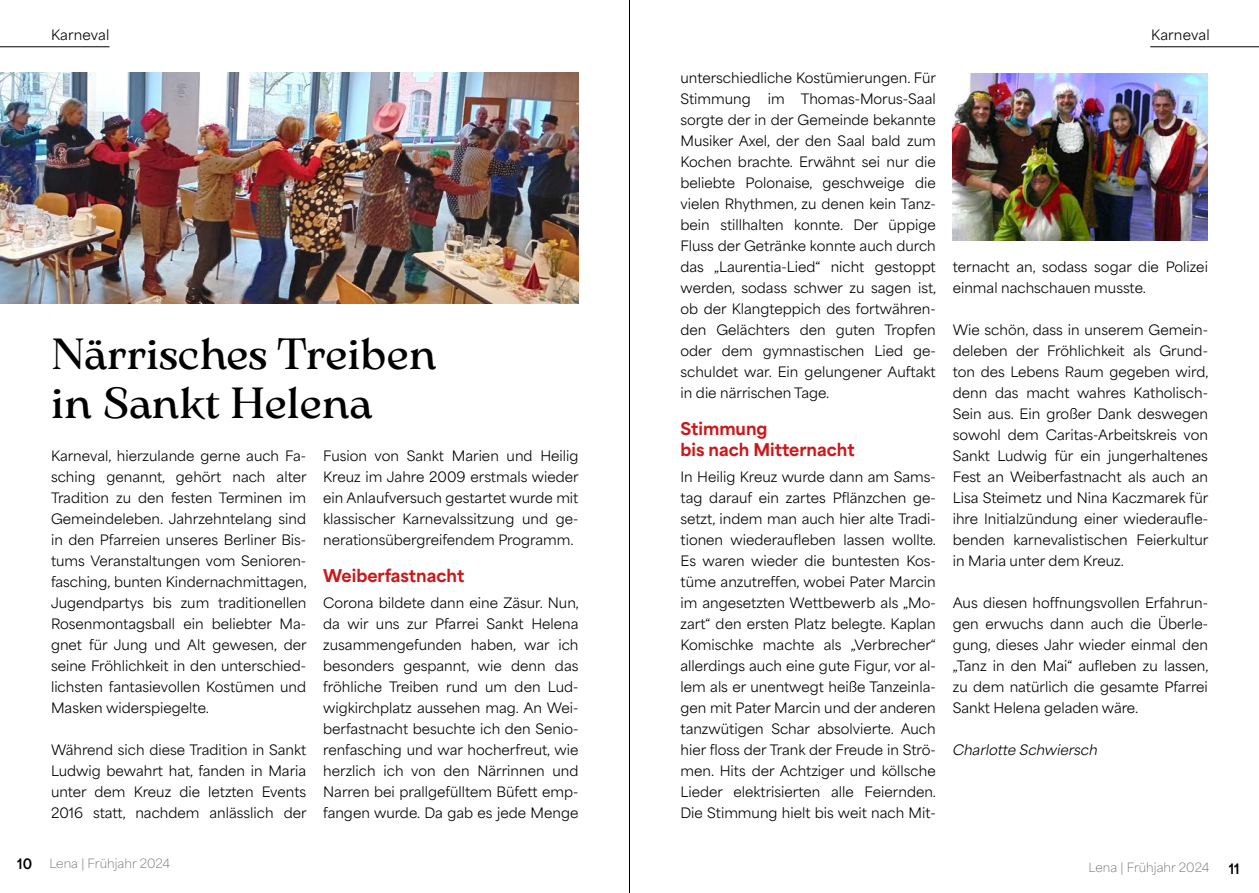
<style>
.page{position:relative;width:1259px;height:893px;background:#fff}
.page>*{position:absolute;margin:0;border:0;box-sizing:border-box;transform-origin:0 0}
.t1{font:43.5px/49.5px "Arsenica Variable";color:#000}
.t2{font:800 16.5px/21px "Area Normal";color:#cd1719}
.t3{font:13.5px/21px "Area Normal";color:#000;text-align:justify}
.t4{font:italic 13.5px "Area Normal";color:#000}
.t5{font:700 13.5px "Area Normal";color:#000}
.t6{font:100 12px "Area Normal";color:#706f6f}
</style>
<div class="page">
<hr style="left:629px;top:0;width:1px;height:893px;background:#000">
<hr style="left:1150px;top:47px;width:109px;height:1px;background:#000">
<hr style="left:0;top:47px;width:109px;height:1px;background:#000">
<img style="left:1px;top:72px;width:577px;height:231px">
<img style="left:952px;top:74px;width:256px;height:166px">
<p class="t3" style="left:51px;top:22px;width:60px">Karneval</p>
<p class="t3" style="left:1151px;top:22px;width:60px">Karneval</p>
<h1 class="t1" style="left:51px;top:325px;width:387px">Närrisches Treiben in Sankt Helena</h1>
<p class="t3" style="left:51px;top:443px;width:257px">Karneval, hierzulande gerne auch Fa&shy;sching genannt, gehört nach alter Tradition zu den festen Terminen im Gemeindeleben. Jahrzehntelang sind in den Pfarreien unseres Berliner Bis&shy;tums Veranstaltungen vom Senioren&shy;fasching, bunten Kindernachmittagen, Jugendpartys bis zum traditionellen Rosenmontagsball ein beliebter Ma&shy;gnet für Jung und Alt gewesen, der seine Fröhlichkeit in den unterschied&shy;lichsten fantasievollen Kostümen und Masken widerspiegelte.</p>
<p class="t3" style="left:51px;top:737px;width:257px">Während sich diese Tradition in Sankt Ludwig bewahrt hat, fanden in Maria unter dem Kreuz die letzten Events 2016 statt, nachdem anlässlich der</p>
<p class="t3" style="left:323px;top:443px;width:257px">Fusion von Sankt Marien und Heilig Kreuz im Jahre 2009 erstmals wieder ein Anlaufversuch gestartet wurde mit klassischer Karnevalssitzung und ge&shy;nerationsübergreifendem Programm.</p>
<p class="t2" style="left:323px;top:564px;width:143px">Weiberfastnacht</p>
<p class="t3" style="left:323px;top:590px;width:257px">Corona bildete dann eine Zäsur. Nun, da wir uns zur Pfarrei Sankt Helena zusammengefunden haben, war ich besonders gespannt, wie denn das fröhliche Treiben rund um den Lud&shy;wigkirchplatz aussehen mag. An Wei&shy;berfastnacht besuchte ich den Senio&shy;renfasching und war hocherfreut, wie herzlich ich von den Närrinnen und Narren bei prallgefülltem Büfett emp&shy;fangen wurde. Da gab es jede Menge</p>
<p class="t3" style="left:680px;top:65px;width:257px">unterschiedliche Kostümierungen. Für Stimmung im Thomas-Morus-Saal sorgte der in der Gemeinde bekannte Musiker Axel, der den Saal bald zum Kochen brachte. Erwähnt sei nur die beliebte Polonaise, geschweige die vielen Rhythmen, zu denen kein Tanz&shy;bein stillhalten konnte. Der üppige Fluss der Getränke konnte auch durch das „Laurentia-Lied“ nicht gestoppt werden, sodass schwer zu sagen ist, ob der Klangteppich des fortwähren&shy;den Gelächters den guten Tropfen oder dem gymnastischen Lied ge&shy;schuldet war. Ein gelungener Auftakt in die närrischen Tage.</p>
<p class="t2" style="left:680px;top:417px;width:176px">Stimmung<br>bis nach Mitternacht</p>
<p class="t3" style="left:680px;top:464px;width:257px">In Heilig Kreuz wurde dann am Sams&shy;tag darauf ein zartes Pflänzchen ge&shy;setzt, indem man auch hier alte Tradi&shy;tionen wiederaufleben lassen wollte.<br>Es waren wieder die buntesten Kos&shy;tüme anzutreffen, wobei Pater Marcin im angesetzten Wettbewerb als „Mo&shy;zart“ den ersten Platz belegte. Kaplan Komischke machte als „Verbrecher“ allerdings auch eine gute Figur, vor al&shy;lem als er unentwegt heiße Tanzeinla&shy;gen mit Pater Marcin und der anderen tanzwütigen Schar absolvierte. Auch hier floss der Trank der Freude in Strö&shy;men. Hits der Achtziger und köllsche Lieder elektrisierten alle Feiernden.<br>Die Stimmung hielt bis weit nach Mit-</p>
<p class="t3" style="left:952px;top:254px;width:257px">ternacht an, sodass sogar die Polizei einmal nachschauen musste.</p>
<p class="t3" style="left:952px;top:317px;width:257px">Wie schön, dass in unserem Gemein&shy;deleben der Fröhlichkeit als Grund&shy;ton des Lebens Raum gegeben wird, denn das macht wahres Katholisch-Sein aus. Ein großer Dank deswegen sowohl dem Caritas-Arbeitskreis von Sankt Ludwig für ein jungerhaltenes Fest an Weiberfastnacht als auch an Lisa Steimetz und Nina Kaczmarek für ihre Initialzündung einer wiederaufle&shy;benden karnevalistischen Feierkultur in Maria unter dem Kreuz.</p>
<p class="t3" style="left:952px;top:591px;width:257px">Aus diesen hoffnungsvollen Erfahrun&shy;gen erwuchs dann auch die Überle&shy;gung, dieses Jahr wieder einmal den „Tanz in den Mai“ aufleben zu lassen, zu dem natürlich die gesamte Pfarrei Sankt Helena geladen wäre.</p>
<p class="t4" style="left:952px;top:738px;width:146px">Charlotte Schwiersch</p>
<p class="t5" style="left:17px;top:852px;width:16px">10</p>
<p class="t6" style="left:50px;top:853px;width:122px">Lena | Frühjahr 2024</p>
<p class="t6" style="left:1088px;top:857px;width:122px">Lena | Frühjahr 2024</p>
<p class="t5" style="left:1228px;top:856px;width:12px">11</p>
</div>
